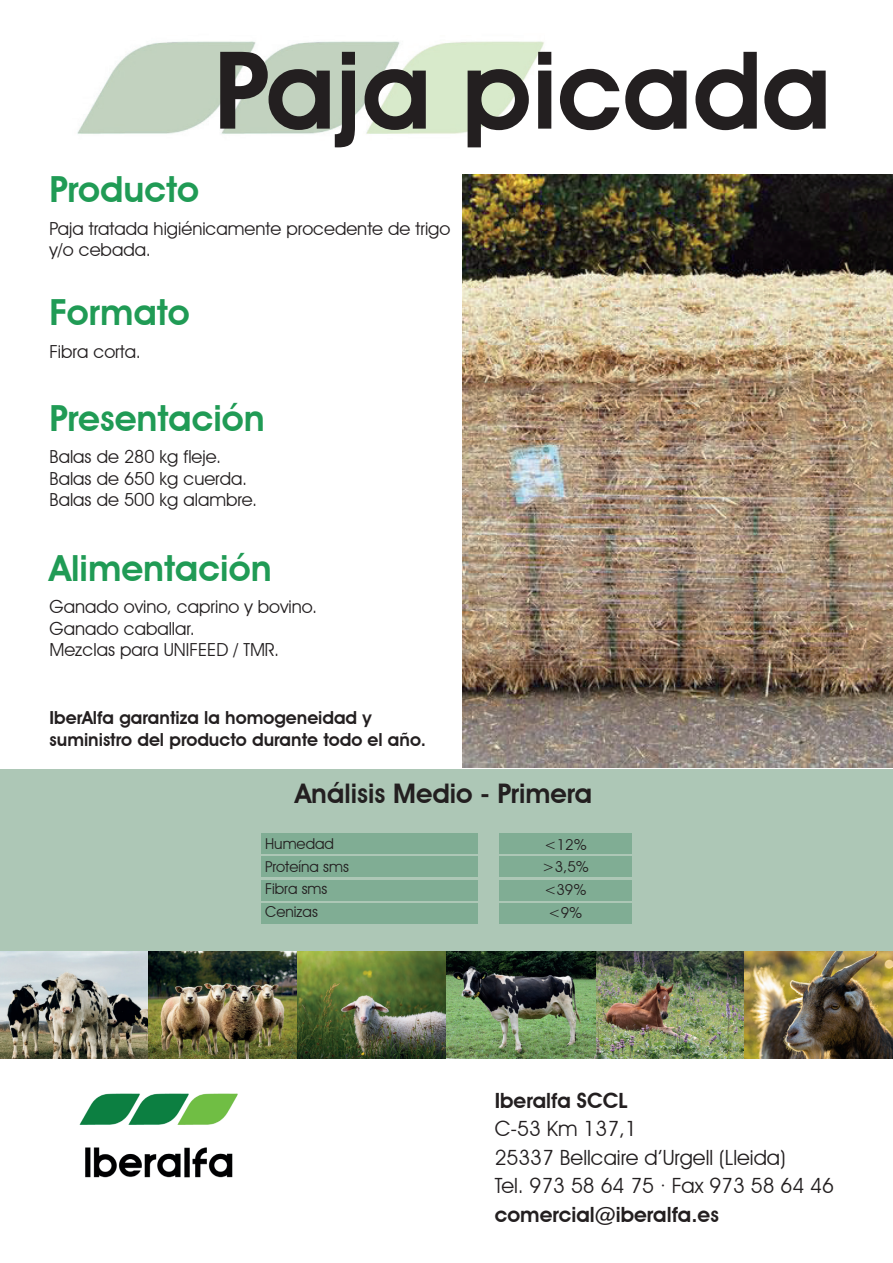
<style>
.page{position:relative;width:893px;height:1263px;background:#fff}
.page>*{position:absolute;margin:0;border:0;box-sizing:border-box;transform-origin:0 0}
.t1{font:600 108px "Avant Garde IT Cby BT";color:#231f20}
.t2{font:600 36px "Avant Garde IT Cby BT";color:#209b55}
.t3{font:600 27px "Avant Garde IT Cby BT";color:#231f20}
.t4{font:21px/28.5px "Avant Garde IT Cby BT";color:#231f20}
.t5{font:600 21px "Avant Garde IT Cby BT";color:#231f20}
.t6{font:18px/21.6px "Avant Garde IT Cby BT";color:#231f20}
.t7{font:600 18px/21.6px "Avant Garde IT Cby BT";color:#231f20}
.t8{font:15px/22.8px "Avant Garde IT Cby BT";color:#231f20}
</style>
<div class="page">
<img style="left:79px;top:1093px;width:159px;height:85px">
<div style="left:0;top:769px;width:893px;height:183px;background:#adc7b6"></div>
<img style="left:77px;top:41px;width:499px;height:134px">
<img style="left:462px;top:175px;width:431px;height:592px">
<img style="left:0;top:952px;width:893px;height:106px">
<div style="left:261px;top:833px;width:217px;height:21px;background:#80ad94"></div>
<div style="left:261px;top:857px;width:217px;height:20px;background:#80ad94"></div>
<div style="left:261px;top:880px;width:217px;height:20px;background:#80ad94"></div>
<div style="left:261px;top:903px;width:217px;height:20px;background:#80ad94"></div>
<div style="left:499px;top:833px;width:133px;height:21px;background:#80ad94"></div>
<div style="left:499px;top:857px;width:133px;height:20px;background:#80ad94"></div>
<div style="left:499px;top:880px;width:133px;height:20px;background:#80ad94"></div>
<div style="left:499px;top:903px;width:133px;height:20px;background:#80ad94"></div>
<h1 class="t1" style="left:214px;top:25px;width:619px">Paja picada</h1>
<h2 class="t2" style="left:50px;top:168px;width:151px">Producto</h2>
<p class="t6" style="left:50px;top:217px;width:402px">Paja tratada higiénicamente procedente de trigo y/o cebada.</p>
<h2 class="t2" style="left:50px;top:291px;width:142px">Formato</h2>
<p class="t6" style="left:50px;top:340px;width:93px">Fibra corta.</p>
<h2 class="t2" style="left:50px;top:396px;width:217px">Presentación</h2>
<p class="t6" style="left:50px;top:446px;width:209px">Balas de 280 kg fleje.<br>Balas de 650 kg cuerda.<br>Balas de 500 kg alambre.</p>
<h2 class="t2" style="left:50px;top:546px;width:224px">Alimentación</h2>
<p class="t6" style="left:50px;top:596px;width:269px">Ganado ovino, caprino y bovino.<br>Ganado caballar.<br>Mezclas para UNIFEED / TMR.</p>
<p class="t7" style="left:50px;top:707px;width:378px">IberAlfa garantiza la homogeneidad y suministro del producto durante todo el año.</p>
<h3 class="t3" style="left:295px;top:777px;width:299px">Análisis Medio - Primera</h3>
<p class="t8" style="left:265px;top:832px;width:85px">Humedad<br>Proteína sms<br>Fibra sms<br>Cenizas</p>
<p class="t8" style="left:542px;top:833px;width:48px;text-align:center">&lt;12% &gt;3,5% &lt;39% &lt;9%</p>
<p class="t5" style="left:495px;top:1087px;width:135px">Iberalfa SCCL</p>
<p class="t4" style="left:495px;top:1114px;width:341px">C-53 Km 137,1<br>25337 Bellcaire d’Urgell (Lleida)<br>Tel. 973 58 64 75 · Fax 973 58 64 46</p>
<p class="t5" style="left:495px;top:1201px;width:226px">comercial@iberalfa.es</p>
</div>
